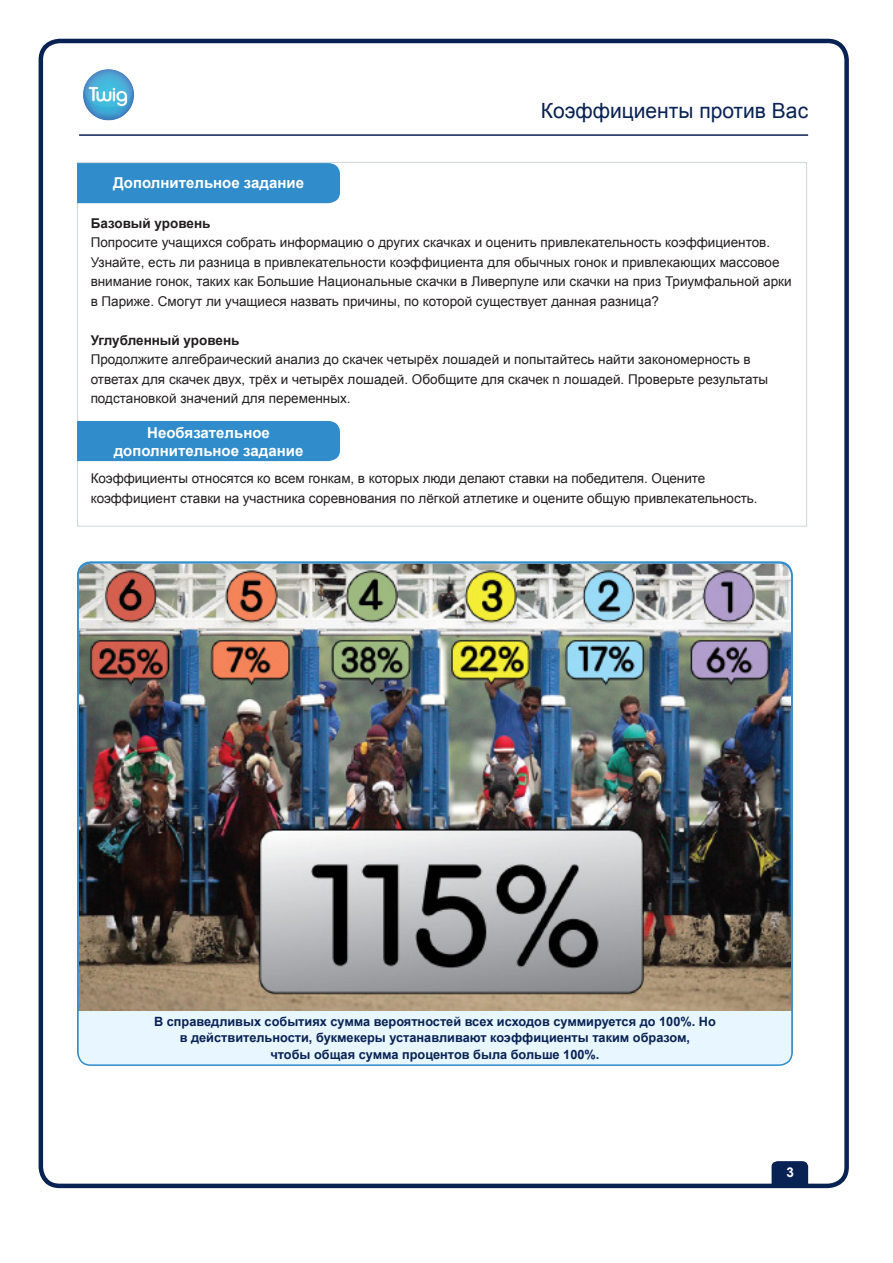
<style>
.page{position:relative;width:893px;height:1263px;background:#fff}
.page>*{position:absolute;margin:0;border:0;box-sizing:border-box;transform-origin:0 0}
.t1{font:21px "Arial";color:#092254}
.Subheads__in_blue_st{font:700 15px "Arial";color:#fff}
.Regular_paragraph{font:13.5px/19.5px "Arial";color:#231f20}
.Regular_paragraph-2{font:700 13.5px "Arial";color:#231f20}
.t2{font:700 13.5px "Arial";color:#fff}
.image_captions{font:700 12.75px "Arial";color:#092254}
</style>
<div class="page">
<div style="left:39px;top:39px;width:810px;height:1149px;border:4px solid #092254;border-radius:19px"></div>
<hr style="left:79px;top:134px;width:729px;height:2px;background:#092254">
<img style="left:83px;top:69px;width:51px;height:52px">
<svg style="left:772px;top:1161px;width:36px;height:25px"></svg>
<div style="left:79px;top:164px;width:261px;height:39px;background:#308ccb"></div>
<div style="left:79px;top:421px;width:261px;height:40px;background:#308ccb"></div>
<img style="left:80px;top:564px;width:710px;height:448px">
<div style="left:78px;top:1012px;width:714px;height:53px;background:#e7f6ff"></div>
<p class="Subheads__in_blue_st" style="left:113px;top:172px;width:192px">Дополнительное задание</p>
<h1 class="t1" style="left:541px;top:96px;width:269px">Коэффициенты против Вас</h1>
<p class="Regular_paragraph-2" style="left:91px;top:214px;width:121px">Базовый уровень</p>
<p class="Regular_paragraph" style="left:91px;top:233px;width:702px">Попросите учащихся собрать информацию о других скачках и оценить привлекательность коэффициентов.<br>Узнайте, есть ли разница в привлекательности коэффициента для обычных гонок и привлекающих массовое внимание гонок, таких как Большие Национальные скачки в Ливерпуле или скачки на приз Триумфальной арки в Париже. Смогут ли учащиеся назвать причины, по которой существует данная разница?</p>
<p class="Regular_paragraph-2" style="left:91px;top:331px;width:150px">Углубленный уровень</p>
<p class="Regular_paragraph" style="left:91px;top:350px;width:679px">Продолжите алгебраический анализ до скачек четырёх лошадей и попытайтесь найти закономерность в ответах для скачек двух, трёх и четырёх лошадей. Обобщите для скачек n лошадей. Проверьте результаты подстановкой значений для переменных.</p>
<p class="Subheads__in_blue_st" style="left:147px;top:422px;width:124px">Необязательное</p>
<p class="Subheads__in_blue_st" style="left:114px;top:440px;width:191px">дополнительное задание</p>
<p class="Regular_paragraph" style="left:91px;top:469px;width:668px">Коэффициенты относятся ко всем гонкам, в которых люди делают ставки на победителя. Оцените коэффициент ставки на участника соревнования по лёгкой атлетике и оцените общую привлекательность.</p>
<p class="image_captions" style="left:154px;top:1013px;width:563px">В справедливых событиях сумма вероятностей всех исходов суммируется до 100%. Но</p>
<p class="image_captions" style="left:180px;top:1029px;width:512px">в действительности, букмекеры устанавливают коэффициенты таким образом,</p>
<p class="image_captions" style="left:270px;top:1046px;width:330px">чтобы общая сумма процентов была больше 100%.</p>
<p class="t2" style="left:786px;top:1163px;width:9px">3</p>
</div>
